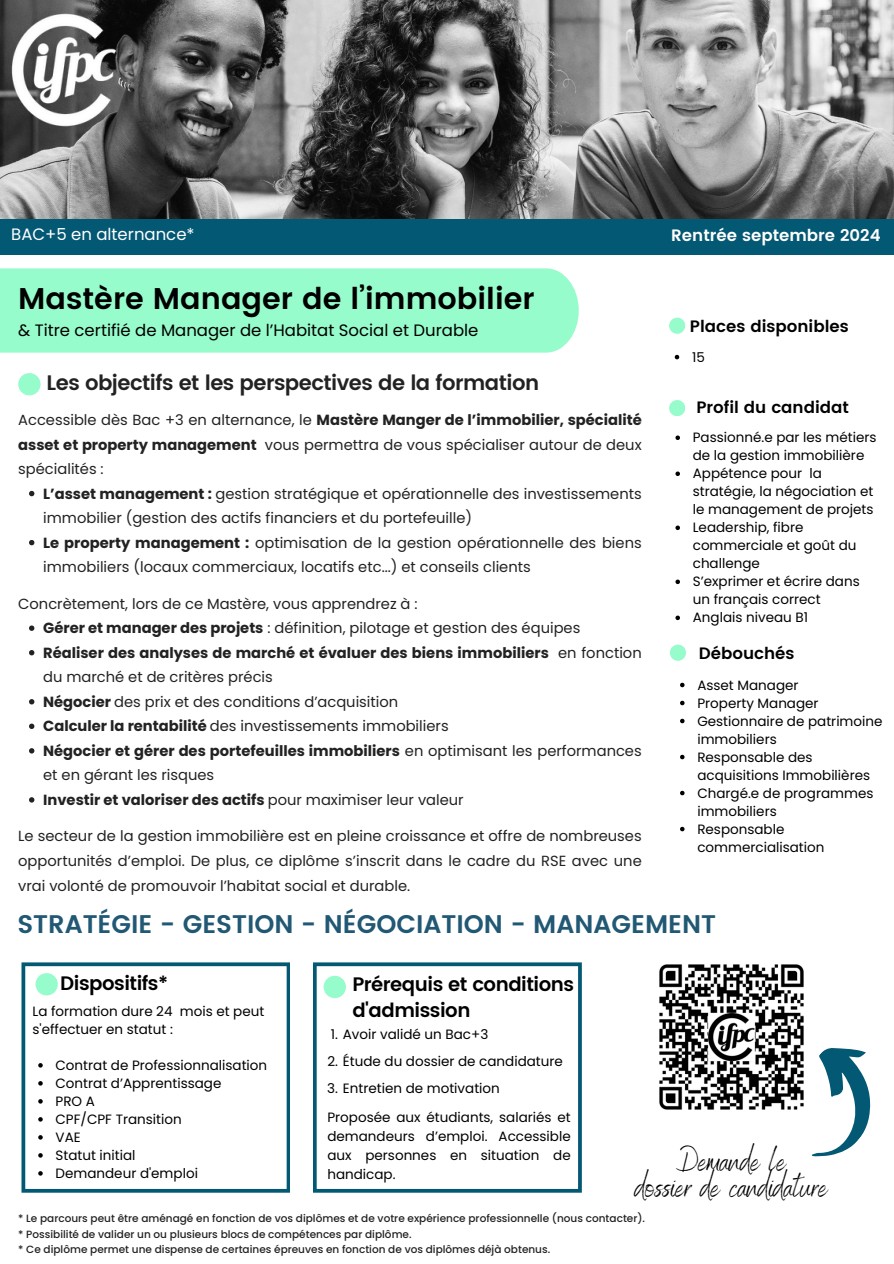
<style>
.page{position:relative;width:894px;height:1264px;background:#fff}
.page>*{position:absolute;margin:0;border:0;box-sizing:border-box;transform-origin:0 0}
.t1{font:31.5px/25.8px "Benedict";color:#000;text-align:center}
.t2{font:600 30px "Poppins";color:#000}
.t3{font:600 25.5px "Poppins";color:#215874}
.t4{font:600 21px "Poppins";letter-spacing:-.025em;color:#222}
.t5{font:600 19.5px/25.8px "Poppins";letter-spacing:-.025em;color:#000}
.t6{font:16.5px "Poppins";color:#000}
.t7{font:600 16.5px "Poppins";color:#000}
.t8{font:600 16.5px "Poppins";color:#fff}
.t9{font:16.5px "Poppins";color:#fff}
.t10{font:14.7px/24.5px "Poppins";color:#222}
.t11{font:700 14.7px/24.5px "Poppins";color:#222}
.t12{font:13.5px/18px "Poppins";color:#000}
.t13{font:500 10.5px "Poppins";color:#222}
.s1{font-weight:700}
.s2{font-weight:400}
</style>
<div class="page">
<img style="left:0;top:0;width:893px;height:219px">
<div style="left:0;top:219px;width:893px;height:35px;background:#035874"></div>
<img style="left:11px;top:11px;width:107px;height:117px">
<div style="left:0;top:268px;width:578px;height:84px;background:#97fccb"></div>
<svg style="left:669px;top:400px;width:15px;height:16px"></svg>
<svg style="left:669px;top:644px;width:16px;height:16px"></svg>
<svg style="left:21px;top:962px;width:269px;height:230px"></svg>
<svg style="left:313px;top:962px;width:268px;height:230px"></svg>
<svg style="left:35px;top:973px;width:23px;height:22px"></svg>
<svg style="left:323px;top:975px;width:23px;height:23px"></svg>
<svg style="left:18px;top:373px;width:23px;height:22px"></svg>
<svg style="left:38px;top:1063px;width:5px;height:4px"></svg>
<svg style="left:38px;top:1081px;width:5px;height:4px"></svg>
<svg style="left:38px;top:1099px;width:5px;height:4px"></svg>
<svg style="left:38px;top:1117px;width:5px;height:4px"></svg>
<svg style="left:38px;top:1135px;width:5px;height:4px"></svg>
<svg style="left:38px;top:1153px;width:5px;height:4px"></svg>
<svg style="left:38px;top:1171px;width:5px;height:4px"></svg>
<svg style="left:669px;top:317px;width:15px;height:16px"></svg>
<svg style="left:674px;top:355px;width:5px;height:4px"></svg>
<svg style="left:675px;top:435px;width:4px;height:5px"></svg>
<svg style="left:675px;top:471px;width:4px;height:5px"></svg>
<svg style="left:675px;top:525px;width:4px;height:5px"></svg>
<svg style="left:675px;top:579px;width:4px;height:5px"></svg>
<svg style="left:675px;top:615px;width:4px;height:5px"></svg>
<svg style="left:29px;top:491px;width:5px;height:5px"></svg>
<svg style="left:29px;top:540px;width:5px;height:5px"></svg>
<svg style="left:29px;top:625px;width:5px;height:6px"></svg>
<svg style="left:29px;top:650px;width:5px;height:5px"></svg>
<svg style="left:29px;top:699px;width:5px;height:5px"></svg>
<svg style="left:29px;top:723px;width:5px;height:6px"></svg>
<svg style="left:29px;top:748px;width:5px;height:5px"></svg>
<svg style="left:29px;top:797px;width:5px;height:5px"></svg>
<svg style="left:680px;top:682px;width:4px;height:5px"></svg>
<svg style="left:680px;top:700px;width:4px;height:5px"></svg>
<svg style="left:680px;top:718px;width:4px;height:5px"></svg>
<svg style="left:680px;top:754px;width:4px;height:5px"></svg>
<svg style="left:680px;top:790px;width:4px;height:5px"></svg>
<svg style="left:680px;top:826px;width:4px;height:5px"></svg>
<svg style="left:811px;top:1048px;width:60px;height:109px"></svg>
<img style="left:659px;top:964px;width:145px;height:146px">
<p class="t9" style="left:11px;top:223px;width:185px">BAC+5 en alternance*</p>
<h5 class="t2" style="left:18px;top:281px;width:517px">Mastère Manager de l’immobilier</h5>
<p class="t6" style="left:18px;top:319px;width:461px">&amp; Titre certifié de Manager de l’Habitat Social et Durable</p>
<h6 class="t4" style="left:47px;top:371px;width:494px">Les objectifs et les perspectives de la formation</h6>
<p class="t10" style="left:18px;top:407px;width:624px;text-align:justify">Accessible dès Bac +3 en alternance, le <span class="s1">Mastère Manger de l’immobilier, spécialité asset et property management</span> vous permettra de vous spécialiser autour de deux spécialités :</p>
<p class="t10" style="left:43px;top:481px;width:600px"><span class="s1">L’asset management :</span> gestion stratégique et opérationnelle des investissements immobilier (gestion des actifs financiers et du portefeuille)<br><span class="s1">Le property management :</span> optimisation de la gestion opérationnelle des biens</p>
<p class="t10" style="left:43px;top:555px;width:489px">immobiliers (locaux commerciaux, locatifs etc...) et conseils clients</p>
<p class="t10" style="left:18px;top:591px;width:401px">Concrètement, lors de ce Mastère, vous apprendrez à :</p>
<p class="t10" style="left:43px;top:616px;width:538px"><span class="s1">Gérer et manager des projets</span> : définition, pilotage et gestion des équipes</p>
<p class="t11" style="left:43px;top:640px;width:600px">Réaliser des analyses de marché et évaluer des biens immobiliers <span class="s2">en fonction du marché et de critères précis</span></p>
<h3 class="t10" style="left:43px;top:689px;width:407px"><span class="s1">Négocier</span> des prix et des conditions d’acquisition<br><span class="s1">Calculer la rentabilité</span> des investissements immobiliers</h3>
<p class="t11" style="left:43px;top:738px;width:600px">Négocier et gérer des portefeuilles immobiliers <span class="s2">en optimisant les performances</span></p>
<h4 class="t10" style="left:43px;top:763px;width:422px">et en gérant les risques<br><span class="s1">Investir et valoriser des actifs</span> pour maximiser leur valeur</h4>
<p class="t10" style="left:18px;top:824px;width:624px">Le secteur de la gestion immobilière est en pleine croissance et offre de nombreuses</p>
<p class="t10" style="left:18px;top:848px;width:625px">opportunités d’emploi. De plus, ce diplôme s’inscrit dans le cadre du RSE avec une vrai volonté de promouvoir l’habitat social et durable.</p>
<p class="t8" style="left:671px;top:225px;width:211px">Rentrée septembre 2024</p>
<h5 class="t7" style="left:689px;top:316px;width:160px">Places disponibles</h5>
<p class="t12" style="left:691px;top:348px;width:14px">15</p>
<h1 class="t7" style="left:696px;top:397px;width:154px">Profil du candidat</h1>
<p class="t12" style="left:692px;top:428px;width:185px">Passionné.e par les métiers de la gestion immobilière</p>
<p class="t12" style="left:692px;top:464px;width:182px">Appétence pour la stratégie, la négociation et le management de projets</p>
<p class="t12" style="left:692px;top:518px;width:165px">Leadership, fibre commerciale et goût du challenge</p>
<p class="t12" style="left:692px;top:572px;width:168px">S’exprimer et écrire dans un français correct</p>
<h5 class="t12" style="left:692px;top:608px;width:117px">Anglais niveau B1</h5>
<h6 class="t7" style="left:698px;top:643px;width:97px">Débouchés</h6>
<p class="t12" style="left:697px;top:675px;width:103px">Asset Manager</p>
<p class="t12" style="left:697px;top:693px;width:123px">Property Manager</p>
<p class="t12" style="left:697px;top:711px;width:187px">Gestionnaire de patrimoine immobiliers</p>
<p class="t12" style="left:697px;top:747px;width:174px">Responsable des acquisitions Immobilières</p>
<p class="t12" style="left:697px;top:783px;width:177px">Chargé.e de programmes immobiliers</p>
<p class="t12" style="left:697px;top:819px;width:129px">Responsable commercialisation</p>
<p class="t3" style="left:17px;top:909px;width:700px">STRATÉGIE - GESTION - NÉGOCIATION - MANAGEMENT</p>
<p class="t5" style="left:60px;top:970px;width:109px">Dispositifs*</p>
<h4 class="t5" style="left:352px;top:971px;width:223px">Prérequis et conditions d'admission</h4>
<p class="t12" style="left:33px;top:1002px;width:233px">La formation dure 24 mois et peut s'effectuer en statut :</p>
<p class="t12" style="left:56px;top:1056px;width:213px">Contrat de Professionnalisation</p>
<p class="t12" style="left:56px;top:1074px;width:167px">Contrat d’Apprentissage</p>
<p class="t12" style="left:56px;top:1092px;width:41px">PRO A</p>
<p class="t12" style="left:56px;top:1110px;width:128px">CPF/CPF Transition</p>
<p class="t12" style="left:56px;top:1128px;width:27px">VAE</p>
<p class="t12" style="left:56px;top:1146px;width:82px">Statut initial</p>
<p class="t12" style="left:56px;top:1164px;width:144px">Demandeur d'emploi</p>
<h5 class="t12" style="left:331px;top:1025px;width:159px">1. Avoir validé un Bac+3</h5>
<p class="t12" style="left:327px;top:1052px;width:237px">2. Étude du dossier de candidature</p>
<p class="t12" style="left:327px;top:1079px;width:174px">3. Entretien de motivation</p>
<p class="t12" style="left:327px;top:1108px;width:245px;line-height:18.8px;text-align:justify">Proposée aux étudiants, salariés et demandeurs d’emploi. Accessible aux personnes en situation de handicap.</p>
<p class="t1" style="left:634px;top:1146px;width:194px">Demande le<br>dossier de candidature</p>
<p class="t13" style="left:18px;top:1210px;width:628px">* Le parcours peut être aménagé en fonction de vos diplômes et de votre expérience professionnelle (nous contacter).</p>
<p class="t13" style="left:18px;top:1226px;width:395px">* Possibilité de valider un ou plusieurs blocs de compétences par diplôme.</p>
<p class="t13" style="left:18px;top:1242px;width:533px">* Ce diplôme permet une dispense de certaines épreuves en fonction de vos diplômes déjà obtenus.</p>
</div>
